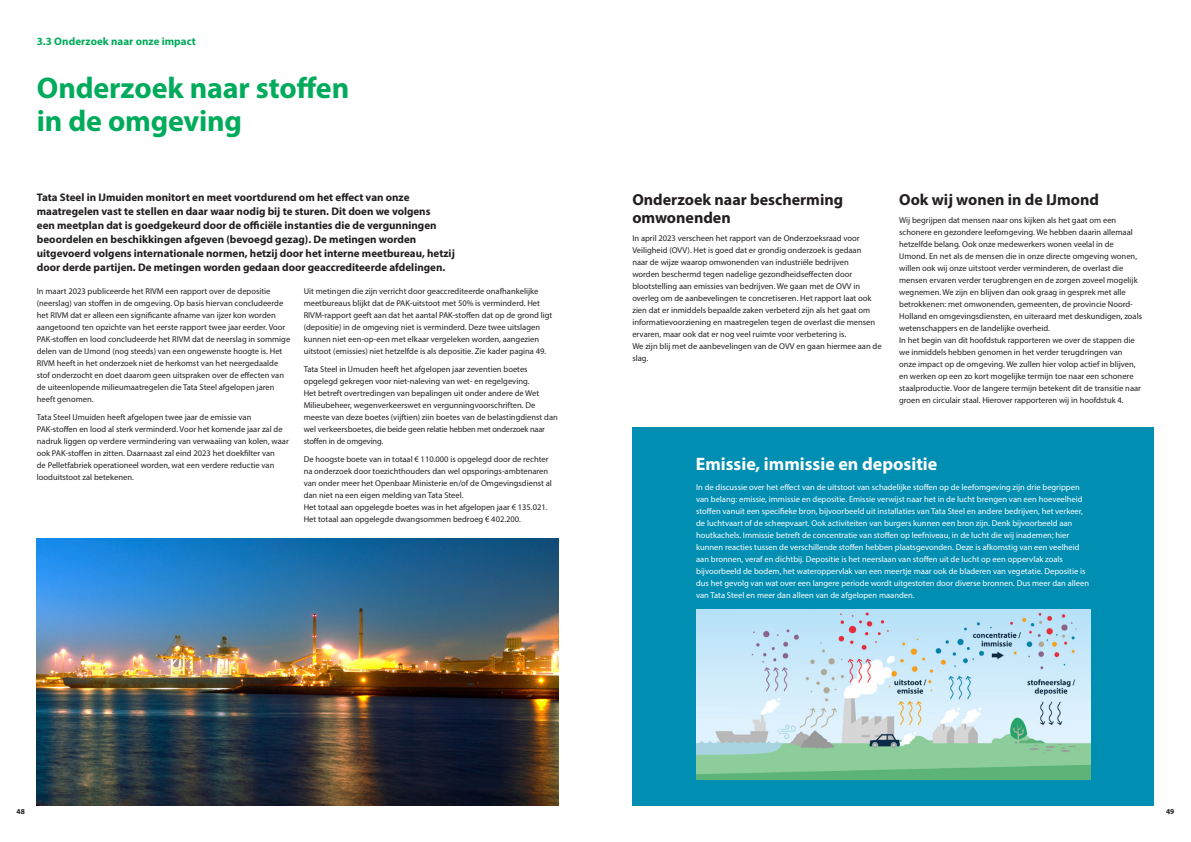
<style>
.page{position:relative;width:1191px;height:842px;background:#fff}
.page>*{position:absolute;margin:0;border:0;box-sizing:border-box;transform-origin:0 0}
.t1{font:700 30px "Myriad Pro";letter-spacing:-.005em;color:#00ab5b}
.t2{font:700 18px "Myriad Pro";color:#fff}
.t3{font:700 16px/18px "Myriad Pro";color:#231f20}
.t4{font:700 11px/14px "Myriad Pro";color:#231f20}
.t5{font:700 11px "Myriad Pro";color:#00ab5b}
.t6{font:8.5px/12px "Myriad Pro";color:#231f20}
.t7{font:8.5px/12px "Myriad Pro";color:#fff}
.t8{font:700 7.5px "Myriad Pro";color:#231f20}
</style>
<div class="page">
<img style="left:37px;top:539px;width:521px;height:266px">
<div style="left:632px;top:427px;width:522px;height:378px;background:#008fb3"></div>
<img style="left:696px;top:609px;width:394px;height:170px">
<p class="t5" style="left:37px;top:34px;width:160px">3.3 Onderzoek naar onze impact</p>
<p class="t1" style="left:37px;top:69px;width:314px">Onderzoek naar stoffen</p>
<p class="t1" style="left:37px;top:102px;width:207px">in de omgeving</p>
<p class="t4" style="left:37px;top:190px;width:419px">Tata Steel in IJmuiden monitort en meet voortdurend om het effect van onze maatregelen vast te stellen en daar waar nodig bij te sturen. Dit doen we volgens<br>een meetplan dat is goedgekeurd door de officiële instanties die de vergunningen beoordelen en beschikkingen afgeven (bevoegd gezag). De metingen worden uitgevoerd volgens internationale normen, hetzij door het interne meetbureau, hetzij door derde partijen. De metingen worden gedaan door geaccrediteerde afdelingen.</p>
<p class="t3" style="left:632px;top:190px;width:212px">Onderzoek naar bescherming omwonenden</p>
<p class="t3" style="left:899px;top:190px;width:201px">Ook wij wonen in de IJmond</p>
<p class="t6" style="left:899px;top:214px;width:244px">Wij begrijpen dat mensen naar ons kijken als het gaat om een schonere en gezondere leefomgeving. We hebben daarin allemaal hetzelfde belang. Ook onze medewerkers wonen veelal in de IJmond. En net als de mensen die in onze directe omgeving wonen, willen ook wij onze uitstoot verder verminderen, de overlast die mensen ervaren verder terugbrengen en de zorgen zoveel mogelijk wegnemen. We zijn en blijven dan ook graag in gesprek met alle betrokkenen: met omwonenden, gemeenten, de provincie Noord-Holland en omgevingsdiensten, en uiteraard met deskundigen, zoals wetenschappers en de landelijke overheid.</p>
<p class="t6" style="left:899px;top:334px;width:243px">In het begin van dit hoofdstuk rapporteren we over de stappen die we inmiddels hebben genomen in het verder terugdringen van onze impact op de omgeving. We zullen hier volop actief in blijven, en werken op een zo kort mogelijke termijn toe naar een schonere staalproductie. Voor de langere termijn betekent dit de transitie naar groen en circulair staal. Hierover rapporteren wij in hoofdstuk 4.</p>
<p class="t6" style="left:632px;top:232px;width:244px">In april 2023 verscheen het rapport van de Onderzoeksraad voor Veiligheid (OVV). Het is goed dat er grondig onderzoek is gedaan naar de wijze waarop omwonenden van industriële bedrijven worden beschermd tegen nadelige gezondheidseffecten door blootstelling aan emissies van bedrijven. We gaan met de OVV in overleg om de aanbevelingen te concretiseren. Het rapport laat ook zien dat er inmiddels bepaalde zaken verbeterd zijn als het gaat om informatievoorziening en maatregelen tegen de overlast die mensen ervaren, maar ook dat er nog veel ruimte voor verbetering is.</p>
<p class="t6" style="left:632px;top:340px;width:251px">We zijn blij met de aanbevelingen van de OVV en gaan hiermee aan de slag.</p>
<p class="t6" style="left:304px;top:285px;width:250px">Uit metingen die zijn verricht door geaccrediteerde onafhankelijke meetbureaus blijkt dat de PAK-uitstoot met 50% is verminderd. Het RIVM-rapport geeft aan dat het aantal PAK-stoffen dat op de grond ligt (depositie) in de omgeving niet is verminderd. Deze twee uitslagen kunnen niet een-op-een met elkaar vergeleken worden, aangezien uitstoot (emissies) niet hetzelfde is als depositie. Zie kader pagina 49.</p>
<p class="t6" style="left:304px;top:363px;width:256px">Tata Steel in IJmuden heeft het afgelopen jaar zeventien boetes opgelegd gekregen voor niet-naleving van wet- en regelgeving.<br>Het betreft overtredingen van bepalingen uit onder andere de Wet Milieubeheer, wegenverkeerswet en vergunningvoorschriften. De meeste van deze boetes (vijftien) ziin boetes van de belastingdienst dan wel verkeersboetes, die beide geen relatie hebben met onderzoek naar stoffen in de omgeving.</p>
<p class="t6" style="left:304px;top:453px;width:250px">De hoogste boete van in totaal € 110.000 is opgelegd door de rechter na onderzoek door toezichthouders dan wel opsporings-ambtenaren van onder meer het Openbaar Ministerie en/of de Omgevingsdienst al dan niet na een eigen melding van Tata Steel.</p>
<p class="t6" style="left:304px;top:501px;width:245px">Het totaal aan opgelegde boetes was in het afgelopen jaar € 135.021.<br>Het totaal aan opgelegde dwangsommen bedroeg € 402.200.</p>
<p class="t6" style="left:37px;top:285px;width:255px">In maart 2023 publiceerde het RIVM een rapport over de depositie (neerslag) van stoffen in de omgeving. Op basis hiervan concludeerde het RIVM dat er alleen een significante afname van ijzer kon worden aangetoond ten opzichte van het eerste rapport twee jaar eerder. Voor PAK-stoffen en lood concludeerde het RIVM dat de neerslag in sommige delen van de IJmond (nog steeds) van een ongewenste hoogte is. Het RIVM heeft in het onderzoek niet de herkomst van het neergedaalde stof onderzocht en doet daarom geen uitspraken over de effecten van de uiteenlopende milieumaatregelen die Tata Steel afgelopen jaren heeft genomen.</p>
<p class="t6" style="left:37px;top:411px;width:216px">Tata Steel IJmuiden heeft afgelopen twee jaar de emissie van</p>
<p class="t6" style="left:37px;top:423px;width:253px">PAK-stoffen en lood al sterk verminderd. Voor het komende jaar zal de nadruk liggen op verdere vermindering van verwaaiing van kolen, waar ook PAK-stoffen in zitten. Daarnaast zal eind 2023 het doekfilter van<br>de Pelletfabriek operationeel worden, wat een verdere reductie van looduitstoot zal betekenen.</p>
<p class="t2" style="left:696px;top:452px;width:243px">Emissie, immissie en depositie</p>
<p class="t7" style="left:696px;top:480px;width:394px">In de discussie over het effect van de uitstoot van schadelijke stoffen op de leefomgeving zijn drie begrippen van belang: emissie, immissie en depositie. Emissie verwijst naar het in de lucht brengen van een hoeveelheid stoffen vanuit een specifieke bron, bijvoorbeeld uit installaties van Tata Steel en andere bedrijven, het verkeer, de luchtvaart of de scheepvaart. Ook activiteiten van burgers kunnen een bron zijn. Denk bijvoorbeeld aan houtkachels. Immissie betreft de concentratie van stoffen op leefniveau, in de lucht die wij inademen; hier kunnen reacties tussen de verschillende stoffen hebben plaatsgevonden. Deze is afkomstig van een veelheid aan bronnen, veraf en dichtbij. Depositie is het neerslaan van stoffen uit de lucht op een oppervlak zoals bijvoorbeeld de bodem, het wateroppervlak van een meertje maar ook de bladeren van vegetatie. Depositie is dus het gevolg van wat over een langere periode wordt uitgestoten door diverse bronnen. Dus meer dan alleen van Tata Steel en meer dan alleen van de afgelopen maanden.</p>
<p class="t8" style="left:16px;top:806px;width:10px">48</p>
<p class="t8" style="left:1166px;top:806px;width:10px">49</p>
</div>
